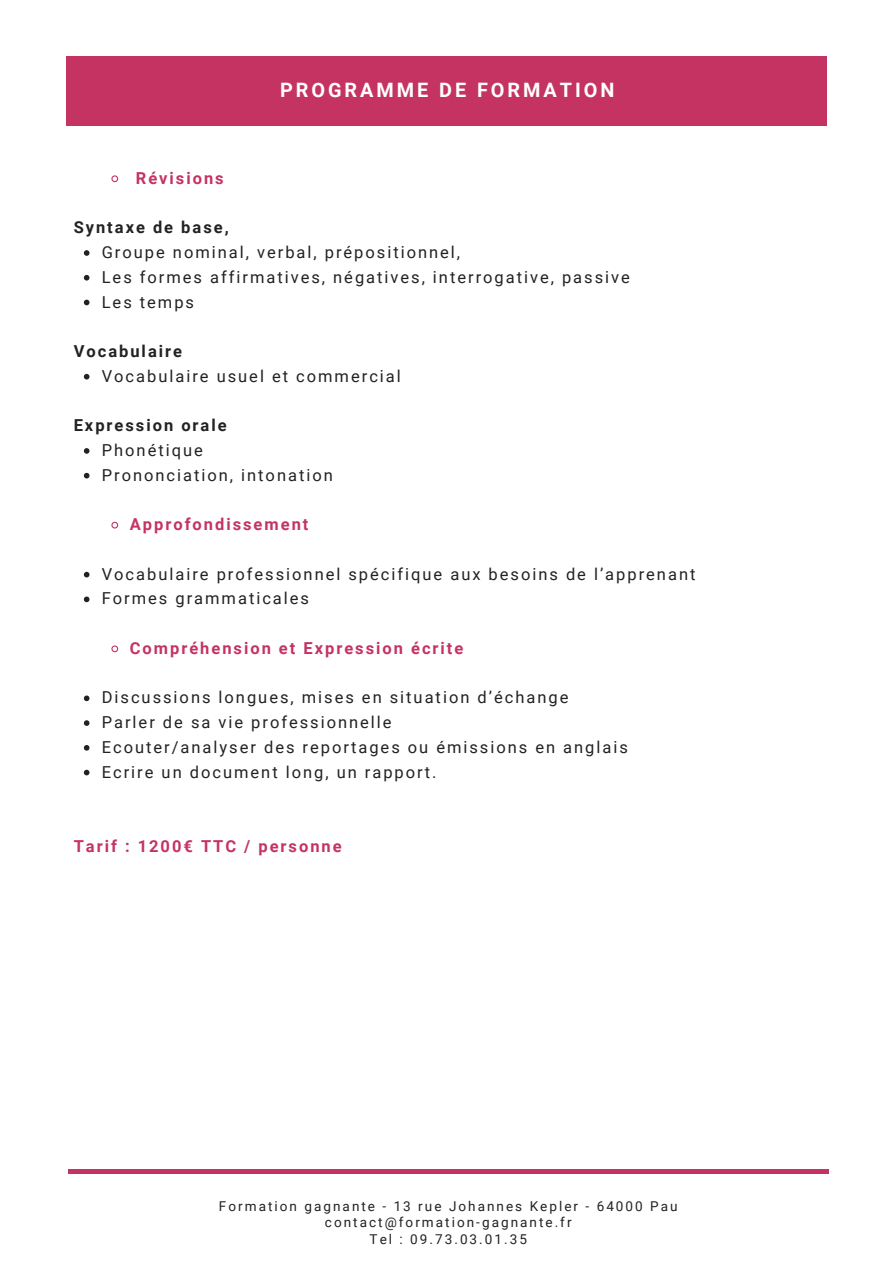
<style>
.page{position:relative;width:893px;height:1264px;background:#fff}
.page>*{position:absolute;margin:0;border:0;box-sizing:border-box;transform-origin:0 0}
.t1{font:700 19.8px "Roboto";letter-spacing:.15em;color:#fff}
.t2{font:16.5px/24.8px "Roboto";letter-spacing:.12em;color:#222}
.t3{font:700 16.5px "Roboto";letter-spacing:.12em;color:#c53362}
.t4{font:700 16.5px "Roboto";letter-spacing:.12em;color:#222}
.t5{font:13.5px/16.8px "Roboto";letter-spacing:.15em;color:#222;text-align:center}
</style>
<div class="page">
<div style="left:67px;top:57px;width:759px;height:68px;background:#c53362"></div>
<hr style="left:68px;top:1169px;width:760px;height:4px;background:#c53362">
<svg style="left:111px;top:175px;width:8px;height:8px"></svg>
<svg style="left:84px;top:250px;width:5px;height:6px"></svg>
<svg style="left:84px;top:275px;width:5px;height:5px"></svg>
<svg style="left:84px;top:300px;width:5px;height:5px"></svg>
<svg style="left:84px;top:374px;width:5px;height:5px"></svg>
<svg style="left:84px;top:448px;width:5px;height:6px"></svg>
<svg style="left:84px;top:473px;width:5px;height:5px"></svg>
<svg style="left:111px;top:521px;width:8px;height:8px"></svg>
<svg style="left:84px;top:572px;width:5px;height:5px"></svg>
<svg style="left:84px;top:596px;width:5px;height:6px"></svg>
<svg style="left:111px;top:645px;width:8px;height:8px"></svg>
<svg style="left:84px;top:695px;width:5px;height:6px"></svg>
<svg style="left:84px;top:720px;width:5px;height:6px"></svg>
<svg style="left:84px;top:745px;width:5px;height:5px"></svg>
<svg style="left:84px;top:769px;width:5px;height:6px"></svg>
<p class="t3" style="left:136px;top:168px;width:89px">Révisions</p>
<p class="t4" style="left:74px;top:218px;width:156px">Syntaxe de base,</p>
<p class="t1" style="left:280px;top:78px;width:336px">PROGRAMME DE FORMATION</p>
<p class="t2" style="left:102px;top:240px;width:529px">Groupe nominal, verbal, prépositionnel,<br>Les formes affirmatives, négatives, interrogative, passive<br>Les temps</p>
<p class="t4" style="left:74px;top:342px;width:110px">Vocabulaire</p>
<p class="t2" style="left:102px;top:364px;width:300px">Vocabulaire usuel et commercial</p>
<p class="t4" style="left:74px;top:416px;width:154px">Expression orale</p>
<p class="t2" style="left:102px;top:438px;width:232px">Phonétique<br>Prononciation, intonation</p>
<p class="t3" style="left:130px;top:515px;width:180px">Approfondissement</p>
<p class="t2" style="left:102px;top:561px;width:595px">Vocabulaire professionnel spécifique aux besoins de l’apprenant<br>Formes grammaticales</p>
<p class="t3" style="left:130px;top:638px;width:335px">Compréhension et Expression écrite</p>
<p class="t2" style="left:102px;top:685px;width:527px">Discussions longues, mises en situation d’échange<br>Parler de sa vie professionnelle<br>Ecouter/analyser des reportages ou émissions en anglais Ecrire un document long, un rapport.</p>
<p class="t3" style="left:74px;top:836px;width:269px">Tarif : 1200€ TTC / personne</p>
<p class="t5" style="left:219px;top:1197px;width:460px">Formation gagnante - 13 rue Johannes Kepler - 64000 Pau contact@formation-gagnante.fr<br>Tel : 09.73.03.01.35</p>
</div>
